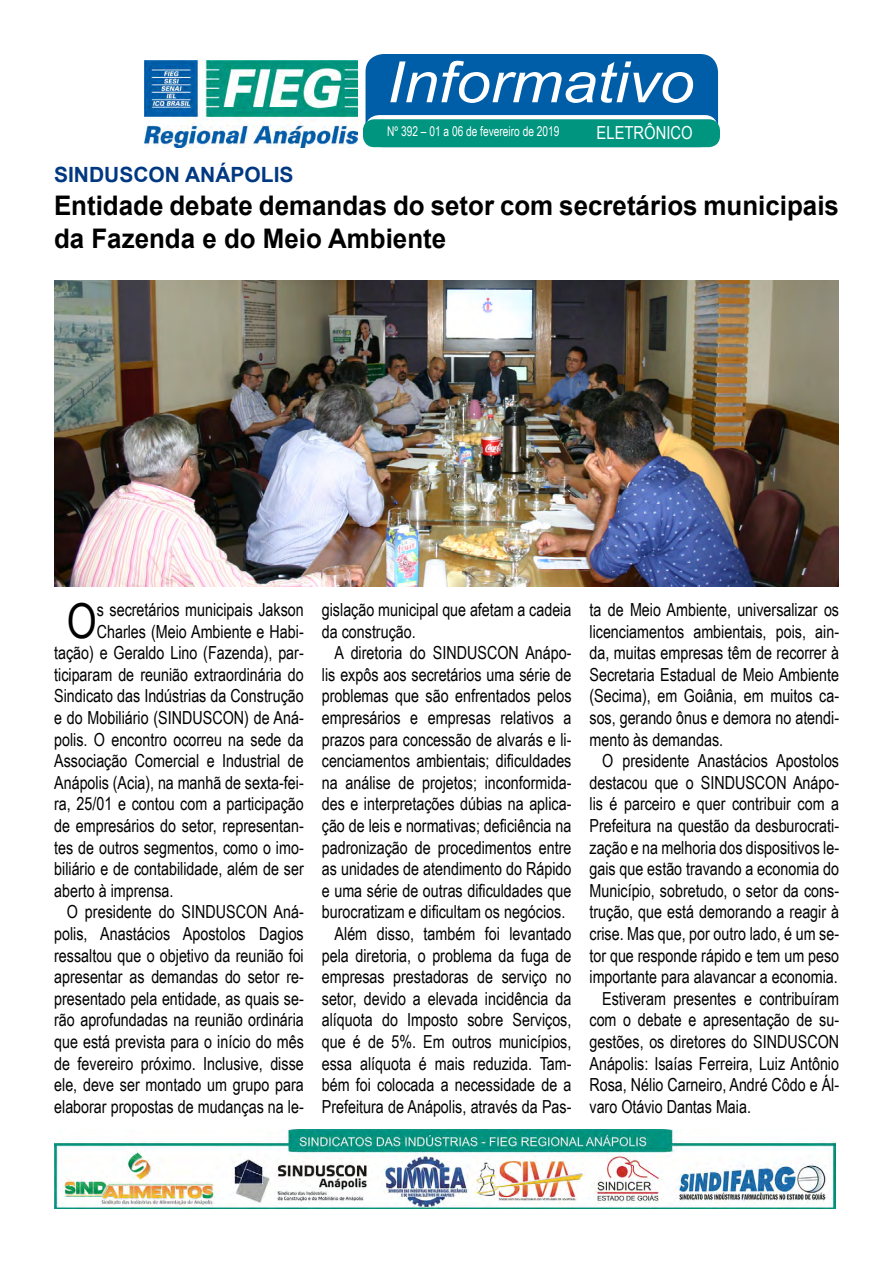
<style>
.page{position:relative;width:893px;height:1263px;background:#fff}
.page>*{position:absolute;margin:0;border:0;box-sizing:border-box;transform-origin:0 0}
.t1{font:italic 57px "Arial";color:#fff;scale:1.09 1}
.t2{font:48.15px "Arial Narrow";color:#000}
.t3{font:700 27px/32.4px "Arial";color:#000;scale:.96 1}
.t4{font:700 21px "Arial";color:#003882}
.t5{font:18px/21.6px "Arial Narrow";color:#000}
.t6{font:18px "Arial Narrow";color:#fff}
.t7{font:13.5px "Arial Narrow";color:#fff;scale:.92 1}
</style>
<div class="page">
<img style="left:54px;top:1129px;width:782px;height:80px">
<img style="left:54px;top:281px;width:785px;height:306px">
<div style="left:365px;top:54px;width:353px;height:93px;background:#005ea8;border-radius:18px"></div>
<div style="left:365px;top:115px;width:353px;height:32px;background:#fff;border-radius:13px"></div>
<img style="left:144px;top:61px;width:213px;height:86px">
<div style="left:365px;top:122px;width:353px;height:23px;background:#00957e;border-radius:9px"></div>
<div style="left:363px;top:119px;width:357px;height:28px;border:4px solid #00957e;border-radius:9px"></div>
<h1 class="t1" style="left:387px;top:45px;width:283px">Informativo</h1>
<p class="t7" style="left:387px;top:121px;width:189px">Nº 392 – 01 a 06 de fevereiro de 2019</p>
<p class="t6" style="left:597px;top:120px;width:97px">ELETRÔNICO</p>
<p class="t4" style="left:54px;top:160px;width:241px">SINDUSCON ANÁPOLIS</p>
<h3 class="t3" style="left:54px;top:190px;width:819px">Entidade debate demandas do setor com secretários municipais da Fazenda e do Meio Ambiente</h3>
<h2 class="t2" style="left:67px;top:585px;width:31px">O</h2>
<p class="t5" style="left:97px;top:598px;width:209px">s secretários municipais Jakson</p>
<p class="t5" style="left:97px;top:620px;width:209px">Charles (Meio Ambiente e Habi-</p>
<p class="t5" style="left:54px;top:641px;width:251px">tação) e Geraldo Lino (Fazenda), par-</p>
<p class="t5" style="left:54px;top:663px;width:251px">ticiparam de reunião extraordinária do</p>
<p class="t5" style="left:54px;top:684px;width:251px">Sindicato das Indústrias da Construção</p>
<p class="t5" style="left:54px;top:706px;width:251px">e do Mobiliário (SINDUSCON) de Aná-</p>
<p class="t5" style="left:54px;top:728px;width:251px">polis. O encontro ocorreu na sede da</p>
<p class="t5" style="left:54px;top:749px;width:251px">Associação Comercial e Industrial de</p>
<p class="t5" style="left:54px;top:771px;width:251px">Anápolis (Acia), na manhã de sexta-fei-</p>
<p class="t5" style="left:54px;top:792px;width:251px">ra, 25/01 e contou com a participação</p>
<p class="t5" style="left:54px;top:814px;width:251px">de empresários do setor, representan-</p>
<p class="t5" style="left:54px;top:836px;width:251px">tes de outros segmentos, como o imo-</p>
<p class="t5" style="left:54px;top:857px;width:251px">biliário e de contabilidade, além de ser</p>
<p class="t5" style="left:54px;top:879px;width:121px">aberto à imprensa.</p>
<p class="t5" style="left:67px;top:900px;width:238px">O presidente do SINDUSCON Aná-</p>
<p class="t5" style="left:54px;top:922px;width:251px">polis, Anastácios Apostolos Dagios</p>
<p class="t5" style="left:54px;top:944px;width:251px">ressaltou que o objetivo da reunião foi</p>
<p class="t5" style="left:54px;top:965px;width:251px">apresentar as demandas do setor re-</p>
<p class="t5" style="left:54px;top:987px;width:251px">presentado pela entidade, as quais se-</p>
<p class="t5" style="left:54px;top:1008px;width:251px">rão aprofundadas na reunião ordinária</p>
<p class="t5" style="left:54px;top:1030px;width:251px">que está prevista para o início do mês</p>
<p class="t5" style="left:54px;top:1052px;width:251px">de fevereiro próximo. Inclusive, disse</p>
<p class="t5" style="left:54px;top:1073px;width:251px">ele, deve ser montado um grupo para</p>
<p class="t5" style="left:54px;top:1095px;width:251px">elaborar propostas de mudanças na le-</p>
<p class="t5" style="left:322px;top:598px;width:251px">gislação municipal que afetam a cadeia da construção.</p>
<p class="t5" style="left:335px;top:641px;width:238px">A diretoria do SINDUSCON Anápo-</p>
<p class="t5" style="left:322px;top:663px;width:251px">lis expôs aos secretários uma série de</p>
<p class="t5" style="left:322px;top:684px;width:251px">problemas que são enfrentados pelos</p>
<p class="t5" style="left:322px;top:706px;width:251px">empresários e empresas relativos a</p>
<p class="t5" style="left:322px;top:728px;width:251px">prazos para concessão de alvarás e li-</p>
<p class="t5" style="left:322px;top:749px;width:251px">cenciamentos ambientais; dificuldades</p>
<p class="t5" style="left:322px;top:771px;width:251px">na análise de projetos; inconformida-</p>
<p class="t5" style="left:322px;top:792px;width:251px">des e interpretações dúbias na aplica-</p>
<p class="t5" style="left:322px;top:814px;width:251px">ção de leis e normativas; deficiência na</p>
<p class="t5" style="left:322px;top:836px;width:251px">padronização de procedimentos entre</p>
<p class="t5" style="left:322px;top:857px;width:251px">as unidades de atendimento do Rápido</p>
<p class="t5" style="left:322px;top:879px;width:251px">e uma série de outras dificuldades que</p>
<p class="t5" style="left:322px;top:900px;width:245px">burocratizam e dificultam os negócios.</p>
<p class="t5" style="left:335px;top:922px;width:238px">Além disso, também foi levantado</p>
<p class="t5" style="left:322px;top:944px;width:251px">pela diretoria, o problema da fuga de</p>
<p class="t5" style="left:322px;top:965px;width:251px">empresas prestadoras de serviço no</p>
<p class="t5" style="left:322px;top:987px;width:251px">setor, devido a elevada incidência da</p>
<p class="t5" style="left:322px;top:1008px;width:251px">alíquota do Imposto sobre Serviços,</p>
<p class="t5" style="left:322px;top:1030px;width:251px">que é de 5%. Em outros municípios,</p>
<p class="t5" style="left:322px;top:1052px;width:251px">essa alíquota é mais reduzida. Tam-</p>
<p class="t5" style="left:322px;top:1073px;width:251px">bém foi colocada a necessidade de a</p>
<p class="t5" style="left:322px;top:1095px;width:251px">Prefeitura de Anápolis, através da Pas-</p>
<p class="t5" style="left:589px;top:598px;width:251px;text-align:justify">ta de Meio Ambiente, universalizar os licenciamentos ambientais, pois, ain&shy;da, muitas empresas têm de recorrer à Secretaria Estadual de Meio Ambiente (Secima), em Goiânia, em muitos ca&shy;sos, gerando ônus e demora no atendi&shy;mento às demandas.</p>
<p class="t5" style="left:602px;top:749px;width:238px">O presidente Anastácios Apostolos</p>
<p class="t5" style="left:589px;top:771px;width:251px">destacou que o SINDUSCON Anápo-</p>
<p class="t5" style="left:589px;top:792px;width:251px">lis é parceiro e quer contribuir com a</p>
<p class="t5" style="left:589px;top:814px;width:251px">Prefeitura na questão da desburocrati-</p>
<p class="t5" style="left:589px;top:836px;width:251px">zação e na melhoria dos dispositivos le-</p>
<p class="t5" style="left:589px;top:857px;width:251px">gais que estão travando a economia do</p>
<p class="t5" style="left:589px;top:879px;width:251px">Município, sobretudo, o setor da cons-</p>
<p class="t5" style="left:589px;top:900px;width:251px">trução, que está demorando a reagir à</p>
<p class="t5" style="left:589px;top:922px;width:251px">crise. Mas que, por outro lado, é um se-</p>
<p class="t5" style="left:589px;top:944px;width:251px">tor que responde rápido e tem um peso</p>
<p class="t5" style="left:589px;top:965px;width:250px">importante para alavancar a economia.</p>
<p class="t5" style="left:602px;top:987px;width:238px">Estiveram presentes e contribuíram</p>
<p class="t5" style="left:589px;top:1008px;width:251px">com o debate e apresentação de su-</p>
<p class="t5" style="left:589px;top:1030px;width:251px">gestões, os diretores do SINDUSCON</p>
<p class="t5" style="left:589px;top:1052px;width:251px">Anápolis: Isaías Ferreira, Luiz Antônio</p>
<p class="t5" style="left:589px;top:1073px;width:251px">Rosa, Nélio Carneiro, André Côdo e Ál-</p>
<p class="t5" style="left:589px;top:1095px;width:163px">varo Otávio Dantas Maia.</p>
</div>
